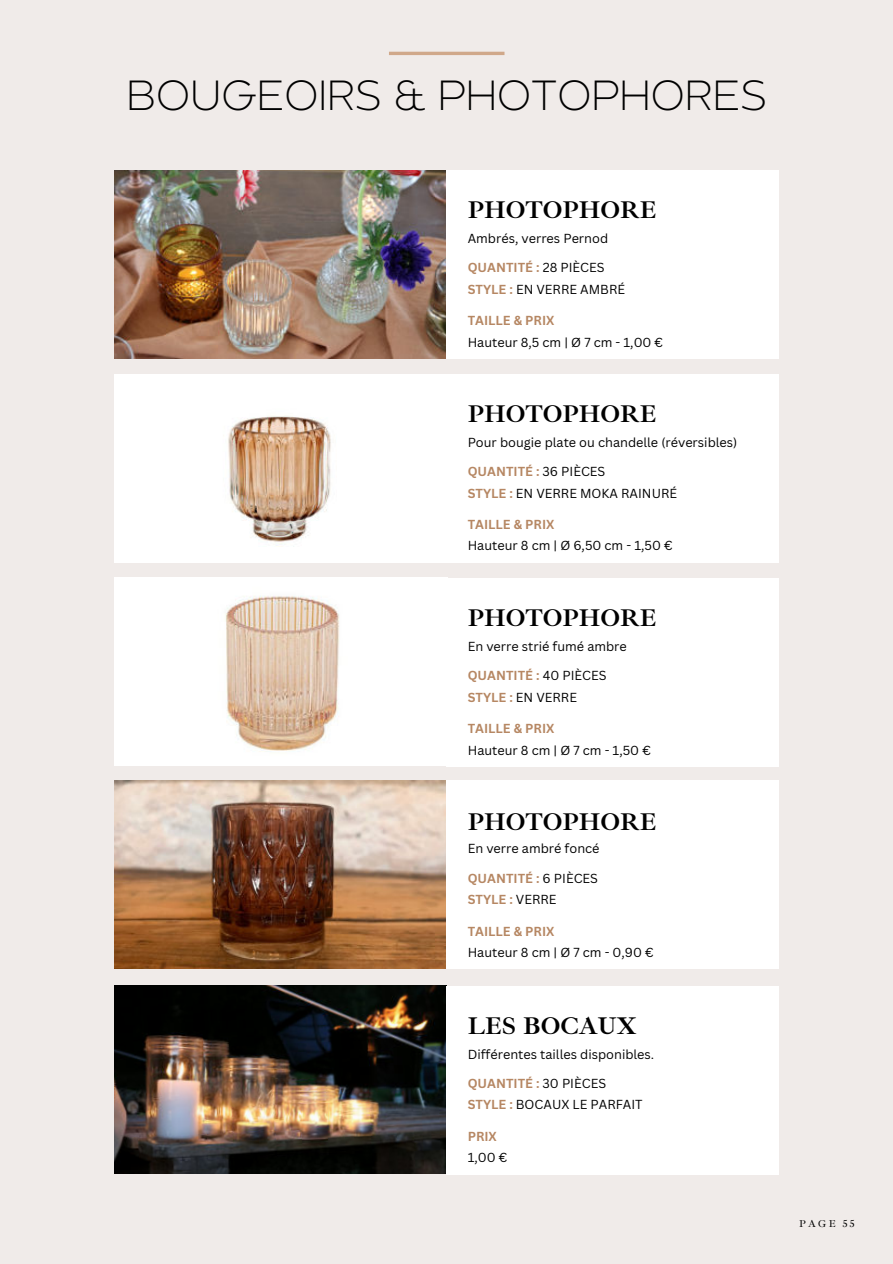
<style>
.page{position:relative;width:893px;height:1264px;background:#fff}
.page>*{position:absolute;margin:0;border:0;box-sizing:border-box;transform-origin:0 0}
.t1{font:200 42px "Balgin";color:#000}
.t2{font:700 24.75px "Ibarra Real Nova";color:#000}
.t3{font:12.75px/21.6px "Canva Sans";color:#000}
.t4{font:700 12.75px/21.6px "Canva Sans";color:#b68763}
.t5{font:10.2px "Ibarra Real Nova";letter-spacing:.215em;color:#000}
.s1{font-weight:700;color:#b68763}
.s2{font-weight:400;color:#000}
</style>
<div class="page">
<div style="left:0;top:0;width:892px;height:1263px;background:#f0ebe9"></div>
<hr style="left:389px;top:52px;width:115px;height:3px;background:#d0a88a">
<img style="left:114px;top:578px;width:332px;height:188px">
<div style="left:446px;top:578px;width:333px;height:188px;background:#fff"></div>
<div style="left:446px;top:374px;width:333px;height:188px;background:#fff"></div>
<div style="left:114px;top:374px;width:332px;height:188px;background:#fff"></div>
<img style="left:228px;top:416px;width:103px;height:131px">
<img style="left:114px;top:170px;width:332px;height:188px">
<div style="left:446px;top:170px;width:333px;height:188px;background:#fff"></div>
<img style="left:114px;top:780px;width:332px;height:188px">
<div style="left:446px;top:780px;width:333px;height:189px;background:#fff"></div>
<img style="left:114px;top:985px;width:332px;height:188px">
<div style="left:446px;top:985px;width:333px;height:189px;background:#fff"></div>
<h1 class="t1" style="left:126px;top:68px;width:642px">BOUGEOIRS &amp; PHOTOPHORES</h1>
<h2 class="t2" style="left:467px;top:196px;width:190px">PHOTOPHORE</h2>
<p class="t3" style="left:467px;top:227px;width:142px">Ambrés, verres Pernod</p>
<p class="t3" style="left:467px;top:257px;width:159px"><span class="s1">QUANTITÉ :</span> 28 PIÈCES<br><span class="s1">STYLE :</span> EN VERRE AMBRÉ</p>
<p class="t4" style="left:467px;top:310px;width:88px">TAILLE &amp; PRIX</p>
<p class="t3" style="left:467px;top:331px;width:197px">Hauteur 8,5 cm | Ø 7 cm - 1,00 €</p>
<h2 class="t2" style="left:467px;top:400px;width:190px">PHOTOPHORE</h2>
<p class="t3" style="left:467px;top:431px;width:271px">Pour bougie plate ou chandelle (réversibles)</p>
<p class="t3" style="left:467px;top:460px;width:211px"><span class="s1">QUANTITÉ :</span> 36 PIÈCES<br><span class="s1">STYLE :</span> EN VERRE MOKA RAINURÉ</p>
<p class="t4" style="left:467px;top:513px;width:88px">TAILLE &amp; PRIX</p>
<p class="t3" style="left:467px;top:535px;width:206px">Hauteur 8 cm | Ø 6,50 cm - 1,50 €</p>
<h2 class="t2" style="left:467px;top:604px;width:190px">PHOTOPHORE</h2>
<p class="t3" style="left:467px;top:635px;width:161px">En verre strié fumé ambre</p>
<p class="t4" style="left:467px;top:664px;width:140px">QUANTITÉ : <span class="s2">40 PIÈCES<br></span>STYLE : <span class="s2">EN VERRE</span></p>
<p class="t4" style="left:467px;top:717px;width:88px">TAILLE &amp; PRIX</p>
<p class="t3" style="left:467px;top:739px;width:185px">Hauteur 8 cm | Ø 7 cm - 1,50 €</p>
<h2 class="t2" style="left:467px;top:807px;width:190px">PHOTOPHORE</h2>
<p class="t3" style="left:467px;top:838px;width:133px">En verre ambré foncé</p>
<p class="t4" style="left:467px;top:867px;width:132px">QUANTITÉ : <span class="s2">6 PIÈCES<br></span>STYLE : <span class="s2">VERRE</span></p>
<p class="t4" style="left:467px;top:920px;width:88px">TAILLE &amp; PRIX</p>
<p class="t3" style="left:467px;top:941px;width:187px">Hauteur 8 cm | Ø 7 cm - 0,90 €</p>
<h2 class="t2" style="left:467px;top:1011px;width:170px">LES BOCAUX</h2>
<p class="t3" style="left:467px;top:1043px;width:188px">Différentes tailles disponibles.</p>
<p class="t3" style="left:467px;top:1072px;width:176px"><span class="s1">QUANTITÉ :</span> 30 PIÈCES<br><span class="s1">STYLE :</span> BOCAUX LE PARFAIT</p>
<p class="t4" style="left:467px;top:1125px;width:31px">PRIX</p>
<p class="t3" style="left:467px;top:1146px;width:41px">1,00 €</p>
<p class="t5" style="left:799px;top:1217px;width:57px">PAGE 55</p>
</div>
